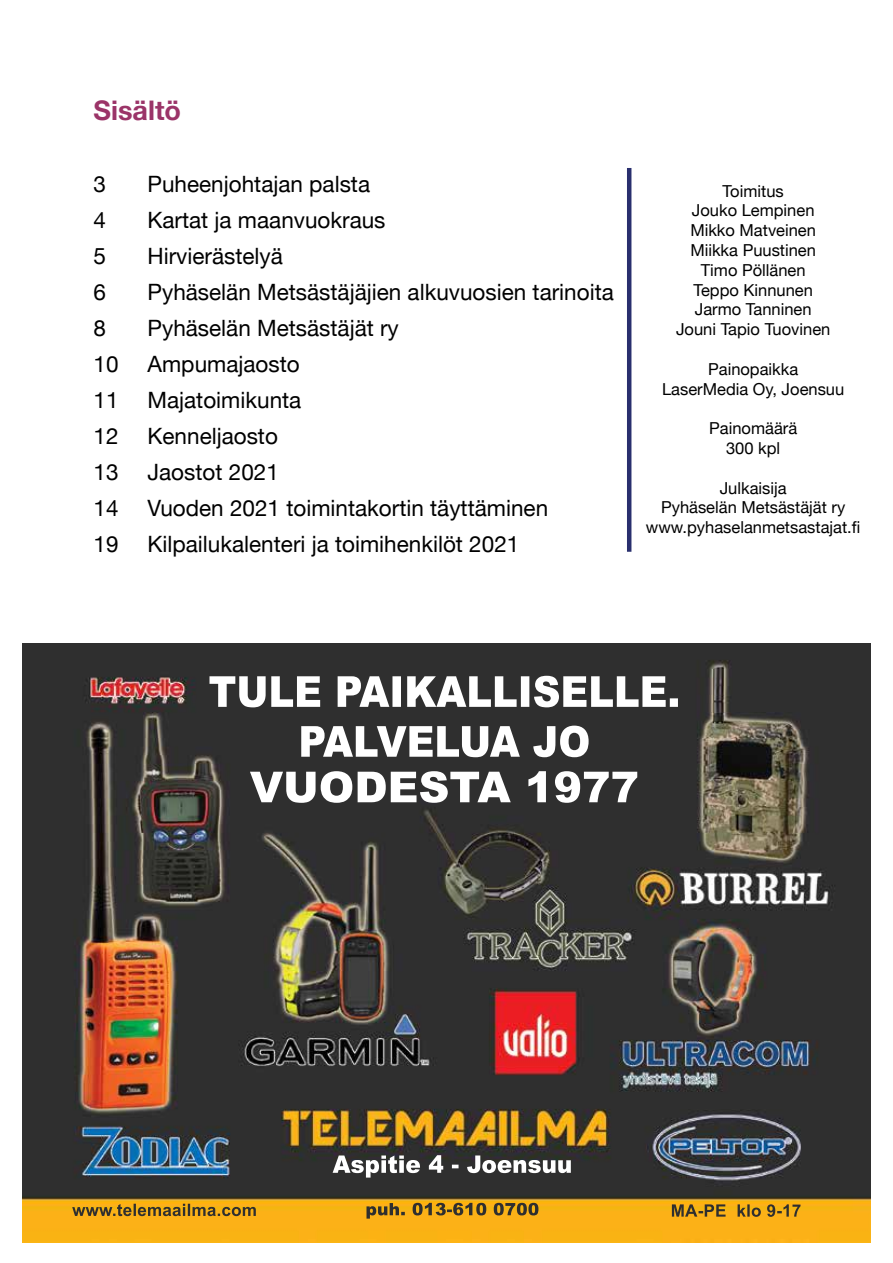
<style>
.page{position:relative;width:893px;height:1263px;background:#fff}
.page>*{position:absolute;margin:0;border:0;box-sizing:border-box;transform-origin:0 0}
.t1{font:700 27px "Helvetica Neue";color:#9b3468}
.t2{font:22.5px "Helvetica Neue";color:#000}
.t3{font:16.5px/19.8px "Helvetica Neue";color:#000;text-align:center}
</style>
<div class="page">
<hr style="left:627px;top:168px;width:4px;height:384px;background:#292f6e">
<img style="left:23px;top:643px;width:847px;height:600px">
<p class="t1" style="left:94px;top:89px;width:89px">Sisältö</p>
<p class="t2" style="left:94px;top:168px;width:14px">3</p>
<p class="t2" style="left:148px;top:168px;width:224px">Puheenjohtajan palsta</p>
<p class="t2" style="left:94px;top:204px;width:14px">4</p>
<p class="t2" style="left:148px;top:204px;width:239px">Kartat ja maanvuokraus</p>
<p class="t2" style="left:94px;top:240px;width:14px">5</p>
<p class="t2" style="left:148px;top:240px;width:137px">Hirvierästelyä</p>
<p class="t2" style="left:94px;top:276px;width:14px">6</p>
<p class="t2" style="left:148px;top:276px;width:468px">Pyhäselän Metsästäjäjien alkuvuosien tarinoita</p>
<p class="t2" style="left:94px;top:312px;width:14px">8</p>
<p class="t2" style="left:148px;top:312px;width:253px">Pyhäselän Metsästäjät ry</p>
<p class="t2" style="left:94px;top:348px;width:27px">10</p>
<p class="t2" style="left:148px;top:348px;width:154px">Ampumajaosto</p>
<p class="t2" style="left:94px;top:384px;width:27px">11</p>
<p class="t2" style="left:148px;top:384px;width:155px">Majatoimikunta</p>
<p class="t2" style="left:94px;top:420px;width:27px">12</p>
<p class="t2" style="left:148px;top:420px;width:132px">Kenneljaosto</p>
<p class="t2" style="left:94px;top:456px;width:27px">13</p>
<p class="t2" style="left:148px;top:456px;width:133px">Jaostot 2021</p>
<p class="t2" style="left:94px;top:492px;width:27px">14</p>
<p class="t2" style="left:148px;top:492px;width:402px">Vuoden 2021 toimintakortin täyttäminen</p>
<p class="t2" style="left:94px;top:528px;width:27px">19</p>
<p class="t2" style="left:148px;top:528px;width:373px">Kilpailukalenteri ja toimihenkilöt 2021</p>
<p class="t3" style="left:676px;top:182px;width:156px">Toimitus<br>Jouko Lempinen<br>Mikko Matveinen<br>Miikka Puustinen<br>Timo Pöllänen<br>Teppo Kinnunen<br>Jarmo Tanninen<br>Jouni Tapio Tuovinen</p>
<p class="t3" style="left:662px;top:360px;width:184px">Painopaikka<br>LaserMedia Oy, Joensuu</p>
<p class="t3" style="left:709px;top:419px;width:90px">Painomäärä<br>300 kpl</p>
<p class="t3" style="left:646px;top:479px;width:216px">Julkaisija<br>Pyhäselän Metsästäjät ry www.pyhaselanmetsastajat.fi</p>
</div>
